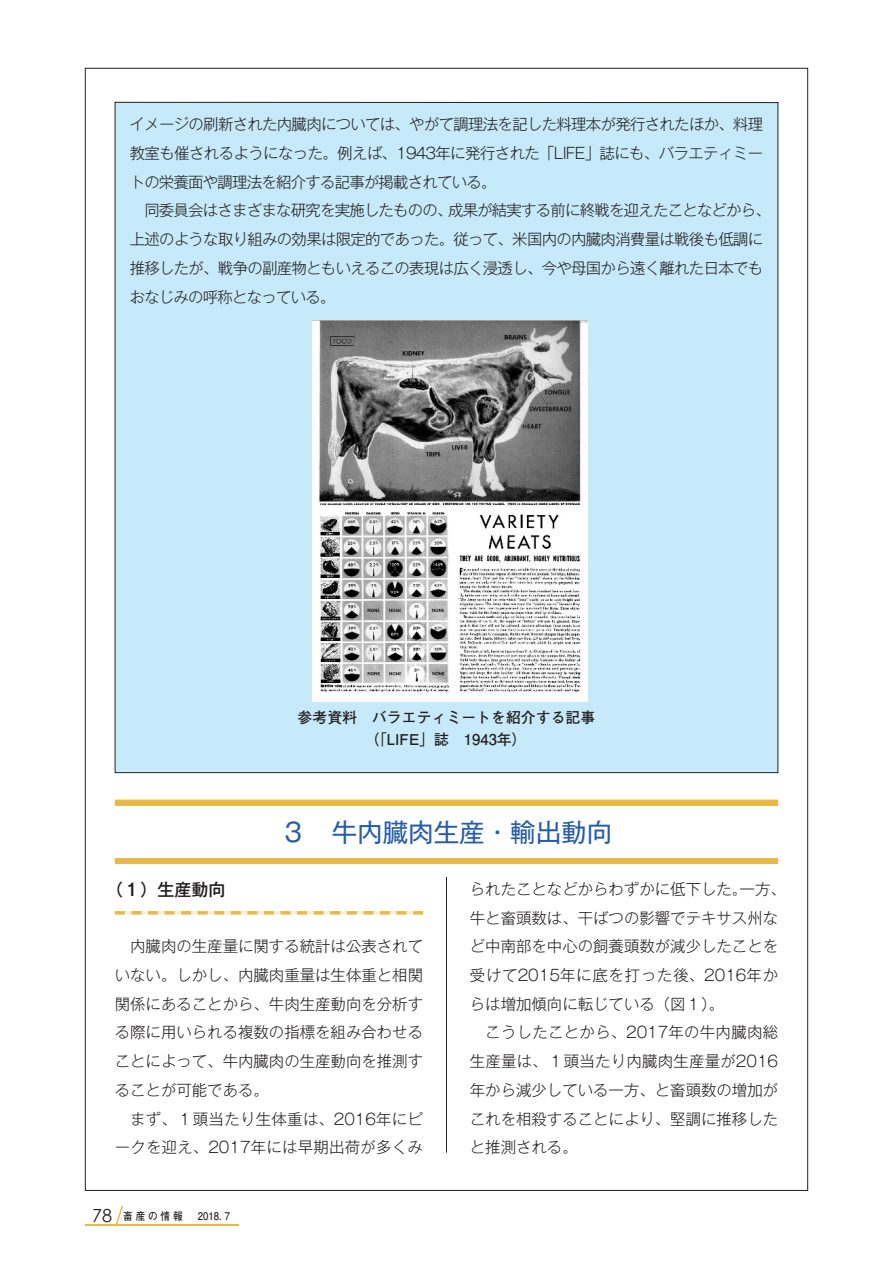
<style>
.page{position:relative;width:893px;height:1263px;background:#fff}
.page>*{position:absolute;margin:0;border:0;box-sizing:border-box;transform-origin:0 0}
.t1{font:25.5px "Gothic MB101 Pro";color:#275caa}
.t2{font:500 16.95px "Gothic MB101 Pro";color:#231f20}
.t3{font:300 15.45px/28.7px "Gothic MB101 Pr 5";color:#231f20;text-align:justify}
.t4{font:300 15.45px/28.7px "Gothic MB101 Pro";letter-spacing:-.045em;color:#231f20}
.t5{font:300 15.45px/28.7px "Gothic MB101 Pr 5";letter-spacing:.02em;color:#231f20;text-align:right}
.t6{font:700 14.85px/21.3px "Futo Go B101 Pr 5";color:#231f20;text-align:center}
.t7{font:700 10.65px "Futo Go B101 Pro";letter-spacing:.3em;color:#231f20;scale:.9 1}
.s1{font-family:"Century Gothic";font-weight:400;font-size:18px}
</style>
<div class="page">
<hr style="left:446px;top:106px;width:1px;height:1046px;background:#231f20">
<svg style="left:85px;top:1225px;width:153px;height:1px"></svg>
<svg style="left:114px;top:1206px;width:10px;height:21px"></svg>
<div style="left:115px;top:757px;width:663px;height:33px;background:#fff"></div>
<div style="left:115px;top:102px;width:663px;height:671px;background:#c6eafa"></div>
<img style="left:312px;top:321px;width:275px;height:381px">
<div style="left:115px;top:787px;width:663px;height:90px;background:#fff"></div>
<svg style="left:115px;top:799px;width:663px;height:65px;background:#eac05c"></svg>
<div style="left:115px;top:807px;width:663px;height:51px;background:#fff"></div>
<svg style="left:115px;top:911px;width:308px;height:3px"></svg>
<p class="t4" style="left:130px;top:108px;width:643px">イメージの刷新された内臓肉については、やがて調理法を記した料理本が発行されたほか、料理教室も催されるようになった。例えば、1943年に発行された「LIFE」誌にも、バラエティミートの栄養面や調理法を紹介する記事が掲載されている。<br>　同委員会はさまざまな研究を実施したものの、成果が結実する前に終戦を迎えたことなどから、上述のような取り組みの効果は限定的であった。従って、米国内の内臓肉消費量は戦後も低調に推移したが、戦争の副産物ともいえるこの表現は広く浸透し、今や母国から遠く離れた日本でもおなじみの呼称となっている。</p>
<p class="t6" style="left:298px;top:706px;width:299px">参考資料　バラエティミートを紹介する記事（「LIFE」誌　1943年）</p>
<h1 class="t1" style="left:281px;top:811px;width:333px">３　牛内臓肉生産・輸出動向</h1>
<p class="t2" style="left:106px;top:876px;width:121px">（１）生産動向</p>
<p class="t3" style="left:115px;top:931px;width:310px;text-indent:15px">内臓肉の生産量に関する統計は公表されていない。しかし、内臓肉重量は生体重と相関関係にあることから、牛肉生産動向を分析する際に用いられる複数の指標を組み合わせることによって、牛内臓肉の生産動向を推測することが可能である。</p>
<p class="t5" style="left:115px;top:1103px;width:310px">まず、１頭当たり生体重は、2016年にピークを迎え、2017年には早期出荷が多くみ</p>
<p class="t7" style="left:92px;top:1208px;width:155px"><span class="s1">78</span> 畜産の情報　2018. 7</p>
<p class="t3" style="left:470px;top:873px;width:317px;text-align:left">られたことなどからわずかに低下した。一方、牛と畜頭数は、干ばつの影響でテキサス州など中南部を中心の飼養頭数が減少したことを受けて2015年に底を打った後、2016年からは増加傾向に転じている（図１）。</p>
<p class="t3" style="left:470px;top:1017px;width:310px;text-indent:15px">こうしたことから、2017年の牛内臓肉総生産量は、１頭当たり内臓肉生産量が2016年から減少している一方、と畜頭数の増加がこれを相殺することにより、堅調に推移したと推測される。</p>
</div>
